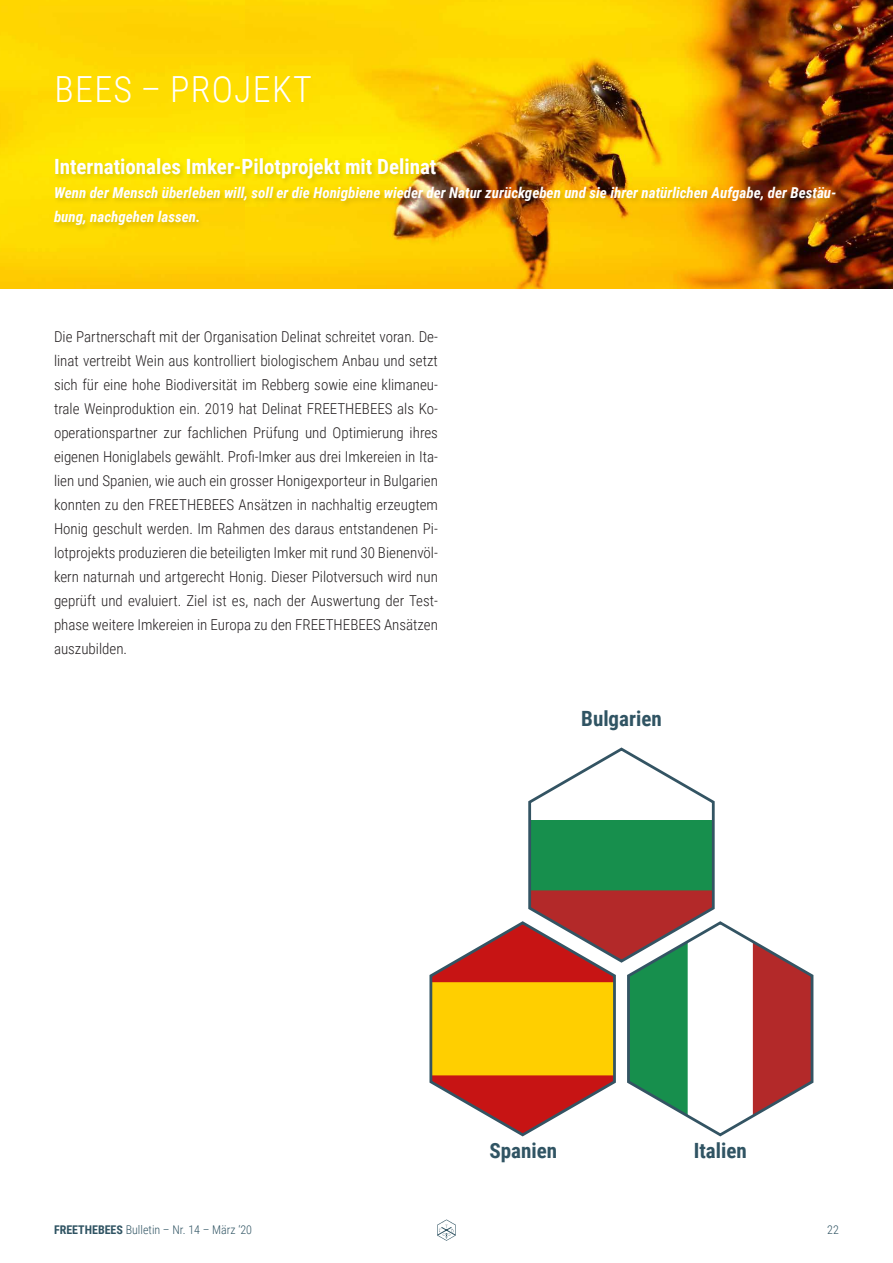
<style>
.page{position:relative;width:893px;height:1263px;background:#fff}
.page>*{position:absolute;margin:0;border:0;box-sizing:border-box;transform-origin:0 0}
.t1{font:300 36px "Roboto Condensed";letter-spacing:.035em;color:#fff}
.t2{font:700 21px "Roboto Condensed";color:#fff}
.t3{font:700 21px "Roboto Condensed";color:#305463}
.t4{font:300 15px/24px "Roboto Condensed";color:#231f20;text-align:justify}
.t5{font:italic 700 15px/24px "Roboto Condensed";color:#fff}
.t6{font:300 12px "Roboto Condensed";color:#305463}
.s1{font-weight:700}
</style>
<div class="page">
<svg style="left:437px;top:1219px;width:19px;height:22px"></svg>
<img style="left:0;top:0;width:246px;height:288px">
<img style="left:246px;top:0;width:647px;height:288px">
<div style="left:53px;top:157px;width:790px;height:76px;background:#231f20;opacity:.15"></div>
<svg style="left:429px;top:747px;width:385px;height:390px"></svg>
<h2 class="t1" style="left:55px;top:64px;width:259px">BEES – PROJEKT</h2>
<h3 class="t2" style="left:54px;top:152px;width:384px">Internationales Imker-Pilotprojekt mit Delinat</h3>
<p class="t5" style="left:54px;top:180px;width:784px">Wenn der Mensch überleben will, soll er die Honigbiene wieder der Natur zurückgeben und sie ihrer natürlichen Aufgabe, der Bestäu&shy;bung, nachgehen lassen.</p>
<p class="t4" style="left:54px;top:324px;width:385px">Die Partnerschaft mit der Organisation Delinat schreitet voran. De&shy;linat vertreibt Wein aus kontrolliert biologischem Anbau und setzt sich für eine hohe Biodiversität im Rebberg sowie eine klimaneu&shy;trale Weinproduktion ein. 2019 hat Delinat FREETHEBEES als Ko&shy;operationspartner zur fachlichen Prüfung und Optimierung ihres eigenen Honiglabels gewählt. Profi-Imker aus drei Imkereien in Ita&shy;lien und Spanien, wie auch ein grosser Honigexporteur in Bulgarien konnten zu den FREETHEBEES Ansätzen in nachhaltig erzeugtem Honig geschult werden. Im Rahmen des daraus entstandenen Pi&shy;lotprojekts produzieren die beteiligten Imker mit rund 30 Bienenvöl&shy;kern naturnah und artgerecht Honig. Dieser Pilotversuch wird nun geprüft und evaluiert. Ziel ist es, nach der Auswertung der Test&shy;phase weitere Imkereien in Europa zu den FREETHEBEES Ansätzen auszubilden.</p>
<h3 class="t3" style="left:581px;top:704px;width:82px">Bulgarien</h3>
<h3 class="t3" style="left:490px;top:1136px;width:69px">Spanien</h3>
<h3 class="t3" style="left:694px;top:1136px;width:55px">Italien</h3>
<p class="t6" style="left:54px;top:1221px;width:200px"><span class="s1">FREETHEBEES</span> Bulletin – Nr. 14 – März ‘20</p>
<p class="t6" style="left:827px;top:1221px;width:13px">22</p>
</div>
